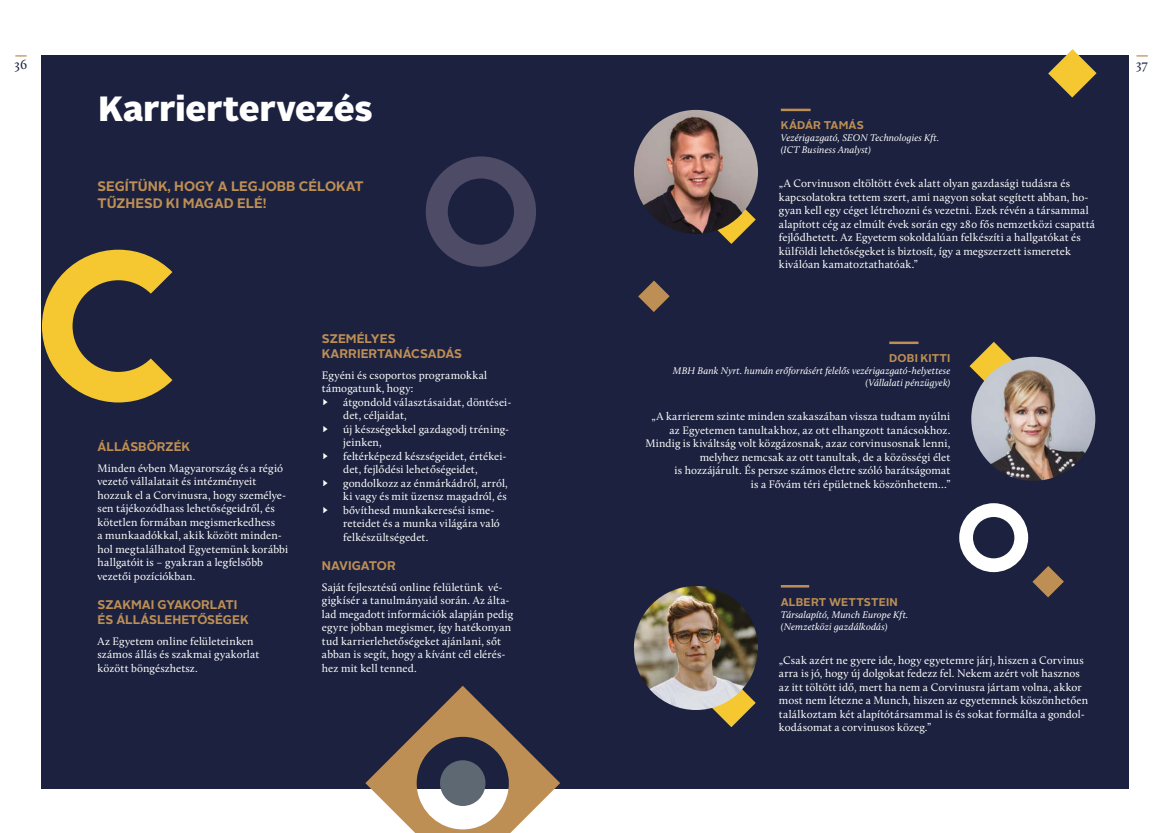
<style>
.page{position:relative;width:1170px;height:833px;background:#fff}
.page>*{position:absolute;margin:0;border:0;box-sizing:border-box;transform-origin:0 0}
.t1{font:900 35px "Alright Sans";letter-spacing:-.005em;color:#fff}
.t2{font:700 13.75px/16.5px "Alright Sans";color:#be8f55}
.t3{font:13.75px "Calluna";color:#1b213e}
.t4{font:700 12.5px/15px "Alright Sans";color:#be8f55}
.t5{font:11.25px/13.5px "Calluna";letter-spacing:.01em;color:#fff}
.t6{font:700 11.25px "Alright Sans";letter-spacing:.01em;color:#be8f55}
.t7{font:italic 10px/12px "Calluna";letter-spacing:.01em;color:#fff}
</style>
<div class="page">
<div style="left:585px;top:56px;width:542px;height:733px;background:#1b213e"></div>
<div style="left:42px;top:56px;width:543px;height:733px;background:#1b213e"></div>
<svg style="left:1136px;top:55px;width:11px;height:2px"></svg>
<svg style="left:15px;top:55px;width:12px;height:2px"></svg>
<svg style="left:365px;top:685px;width:195px;height:148px"></svg>
<svg style="left:713px;top:195px;width:42px;height:49px"></svg>
<svg style="left:710px;top:679px;width:45px;height:48px"></svg>
<svg style="left:1048px;top:49px;width:48px;height:49px"></svg>
<svg style="left:969px;top:342px;width:47px;height:46px"></svg>
<svg style="left:638px;top:280px;width:31px;height:32px"></svg>
<svg style="left:42px;top:250px;width:130px;height:152px"></svg>
<svg style="left:959px;top:503px;width:104px;height:94px"></svg>
<svg style="left:425px;top:156px;width:111px;height:111px"></svg>
<hr style="left:780px;top:585px;width:29px;height:2px;background:#be8f55">
<img style="left:634px;top:586px;width:124px;height:124px;border-radius:62px">
<hr style="left:780px;top:109px;width:30px;height:2px;background:#be8f55">
<img style="left:634px;top:110px;width:124px;height:124px;border-radius:62px">
<hr style="left:889px;top:341px;width:29px;height:3px;background:#be8f55">
<img style="left:971px;top:357px;width:124px;height:124px;border-radius:62px">
<p class="t3" style="left:15px;top:56px;width:14px">36</p>
<p class="t3" style="left:1135px;top:56px;width:14px">37</p>
<h1 class="t1" style="left:98px;top:84px;width:276px">Karriertervezés</h1>
<p class="t6" style="left:780px;top:118px;width:84px">KÁDÁR TAMÁS</p>
<p class="t7" style="left:780px;top:132px;width:160px">Vezérigazgató, SEON Technologies Kft. (ICT Business Analyst)</p>
<p class="t5" style="left:778px;top:177px;width:318px">„A Corvinuson eltöltött évek alatt olyan gazdasági tudásra és kapcsolatokra tettem szert, ami nagyon sokat segített abban, ho&shy;gyan kell egy céget létrehozni és vezetni. Ezek révén a társammal alapított cég az elmúlt évek során egy 280 fős nemzetközi csapattá fejlődhetett. Az Egyetem sokoldalúan felkészíti a hallgatókat és külföldi lehetőségeket is biztosít, így a megszerzett ismeretek kiválóan kamatoztathatóak.”</p>
<p class="t2" style="left:98px;top:178px;width:268px">SEGÍTÜNK, HOGY A LEGJOBB CÉLOKAT<br>TŰZHESD KI MAGAD ELÉ!</p>
<p class="t4" style="left:98px;top:439px;width:94px">ÁLLÁSBÖRZÉK</p>
<p class="t5" style="left:98px;top:461px;width:192px">Minden évben Magyarország és a régió vezető vállalatait és intézményeit hozzuk el a Corvinusra, hogy személye&shy;sen tájékozódhass lehetőségeidről, és kötetlen formában megismerkedhess<br>a munkaadókkal, akik között minden&shy;hol megtalálhatod Egyetemünk korábbi hallgatóit is – gyakran a legfelsőbb vezetői pozíciókban.</p>
<p class="t4" style="left:98px;top:597px;width:153px">SZAKMAI GYAKORLATI<br>ÉS ÁLLÁSLEHETŐSÉGEK</p>
<p class="t5" style="left:98px;top:634px;width:163px">Az Egyetem online felületeinken számos állás és szakmai gyakorlat között böngészhetsz.</p>
<p class="t4" style="left:322px;top:331px;width:142px">SZEMÉLYES<br>KARRIERTANÁCSADÁS</p>
<p class="t5" style="left:322px;top:368px;width:167px">Egyéni és csoportos programokkal támogatunk, hogy:<br>►</p>
<p class="t5" style="left:343px;top:395px;width:170px">átgondold választásaidat, döntései&shy;det, céljaidat,</p>
<p class="t5" style="left:322px;top:422px;width:9px">►</p>
<p class="t5" style="left:343px;top:422px;width:167px">új készségekkel gazdagodj tréning&shy;jeinken,</p>
<p class="t5" style="left:322px;top:449px;width:9px">►</p>
<p class="t5" style="left:343px;top:449px;width:165px">feltérképezd készségeidet, értékei&shy;det, fejlődési lehetőségeidet,</p>
<p class="t5" style="left:322px;top:476px;width:9px">►</p>
<p class="t5" style="left:343px;top:476px;width:166px">gondolkozz az énmárkádról, arról, ki vagy és mit üzensz magadról, és</p>
<p class="t5" style="left:322px;top:503px;width:9px">►</p>
<p class="t5" style="left:343px;top:503px;width:158px">bővíthesd munkakeresési isme&shy;reteidet és a munka világára való felkészültségedet.</p>
<p class="t4" style="left:322px;top:558px;width:75px">NAVIGATOR</p>
<p class="t5" style="left:322px;top:580px;width:193px">Saját fejlesztésű online felületünk vé&shy;gigkísér a tanulmányaid során. Az álta&shy;lad megadott információk alapján pedig egyre jobban megismer, így hatékonyan tud karrierlehetőségeket ajánlani, sőt abban is segít, hogy a kívánt cél elérés&shy;hez mit kell tenned.</p>
<p class="t6" style="left:889px;top:350px;width:63px">DOBI KITTI</p>
<p class="t7" style="left:673px;top:365px;width:279px;text-align:right">MBH Bank Nyrt. humán erőforrásért felelős vezérigazgató-helyettese (Vállalati pénzügyek)</p>
<p class="t5" style="left:645px;top:409px;width:306px;text-align:right">„A karrierem szinte minden szakaszában vissza tudtam nyúlni az Egyetemen tanultakhoz, az ott elhangzott tanácsokhoz.<br>Mindig is kiváltság volt közgázosnak, azaz corvinusosnak lenni, melyhez nemcsak az ott tanultak, de a közösségi élet<br>is hozzájárult. És persze számos életre szóló barátságomat<br>is a Fővám téri épületnek köszönhetem…”</p>
<p class="t6" style="left:780px;top:594px;width:118px">ALBERT WETTSTEIN</p>
<p class="t7" style="left:780px;top:608px;width:129px">Társalapító, Munch Europe Kft. (Nemzetközi gazdálkodás)</p>
<p class="t5" style="left:778px;top:653px;width:311px">„Csak azért ne gyere ide, hogy egyetemre járj, hiszen a Corvinus arra is jó, hogy új dolgokat fedezz fel. Nekem azért volt hasznos az itt töltött idő, mert ha nem a Corvinusra jártam volna, akkor most nem létezne a Munch, hiszen az egyetemnek köszönhetően találkoztam két alapítótársammal is és sokat formálta a gondol&shy;kodásomat a corvinusos közeg.”</p>
</div>
